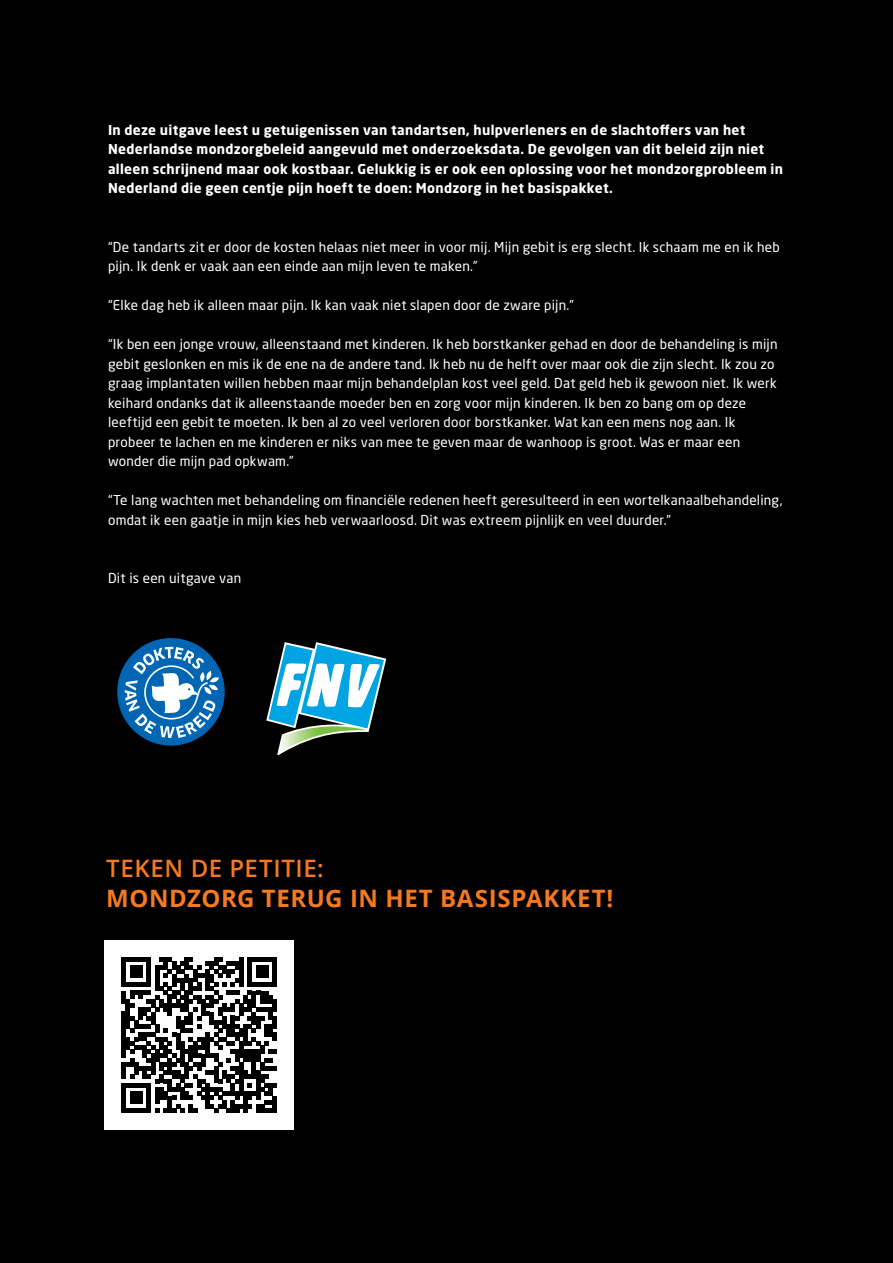
<style>
.page{position:relative;width:893px;height:1263px;background:#000}
.page>*{position:absolute;margin:0;border:0;box-sizing:border-box;transform-origin:0 0}
.t1{font:700 24px "Open Sans";letter-spacing:.025em;color:#f47920}
.t2{font:600 24px "Open Sans";letter-spacing:.03em;color:#f47920}
.t3{font:13.5px/19.5px "Neo Sans Pro";letter-spacing:.015em;color:#fff}
.t4{font:700 13.5px/19.5px "Neo Sans Pro";letter-spacing:.025em;color:#fff}
</style>
<div class="page">
<svg style="left:117px;top:638px;width:108px;height:108px"></svg>
<svg style="left:266px;top:642px;width:120px;height:112px"></svg>
<div style="left:105px;top:940px;width:189px;height:189px;background:#fff"></div>
<hr style="left:122px;top:957px;width:4px;height:29px;background:#000">
<hr style="left:122px;top:991px;width:4px;height:12px;background:#000">
<hr style="left:122px;top:1012px;width:4px;height:46px;background:#000">
<hr style="left:122px;top:1062px;width:4px;height:17px;background:#000">
<hr style="left:122px;top:1083px;width:4px;height:29px;background:#000">
<svg style="left:126px;top:957px;width:151px;height:155px"></svg>
<hr style="left:273px;top:1096px;width:4px;height:16px;background:#000">
<p class="t4" style="left:108px;top:120px;width:677px">In deze uitgave leest u getuigenissen van tandartsen, hulpverleners en de slachtoffers van het Nederlandse mondzorgbeleid aangevuld met onderzoeksdata. De gevolgen van dit beleid zijn niet alleen schrijnend maar ook kostbaar. Gelukkig is er ook een oplossing voor het mondzorgprobleem in Nederland die geen centje pijn hoeft te doen: Mondzorg in het basispakket.</p>
<p class="t3" style="left:108px;top:237px;width:673px">“De tandarts zit er door de kosten helaas niet meer in voor mij. Mijn gebit is erg slecht. Ik schaam me en ik heb pijn. Ik denk er vaak aan een einde aan mijn leven te maken.”</p>
<p class="t3" style="left:108px;top:295px;width:467px">“Elke dag heb ik alleen maar pijn. Ik kan vaak niet slapen door de zware pijn.”</p>
<p class="t3" style="left:108px;top:334px;width:671px">“Ik ben een jonge vrouw, alleenstaand met kinderen. Ik heb borstkanker gehad en door de behandeling is mijn gebit geslonken en mis ik de ene na de andere tand. Ik heb nu de helft over maar ook die zijn slecht. Ik zou zo graag implantaten willen hebben maar mijn behandelplan kost veel geld. Dat geld heb ik gewoon niet. Ik werk keihard ondanks dat ik alleenstaande moeder ben en zorg voor mijn kinderen. Ik ben zo bang om op deze leeftijd een gebit te moeten. Ik ben al zo veel verloren door borstkanker. Wat kan een mens nog aan. Ik probeer te lachen en me kinderen er niks van mee te geven maar de wanhoop is groot. Was er maar een wonder die mijn pad opkwam.”</p>
<p class="t3" style="left:108px;top:490px;width:676px">“Te lang wachten met behandeling om financiële redenen heeft geresulteerd in een wortelkanaalbehandeling, omdat ik een gaatje in mijn kies heb verwaarloosd. Dit was extreem pijnlijk en veel duurder.”</p>
<p class="t3" style="left:108px;top:568px;width:135px">Dit is een uitgave van</p>
<h1 class="t2" style="left:106px;top:851px;width:219px">TEKEN DE PETITIE:</h1>
<h1 class="t1" style="left:106px;top:881px;width:509px">MONDZORG TERUG IN HET BASISPAKKET!</h1>
</div>
